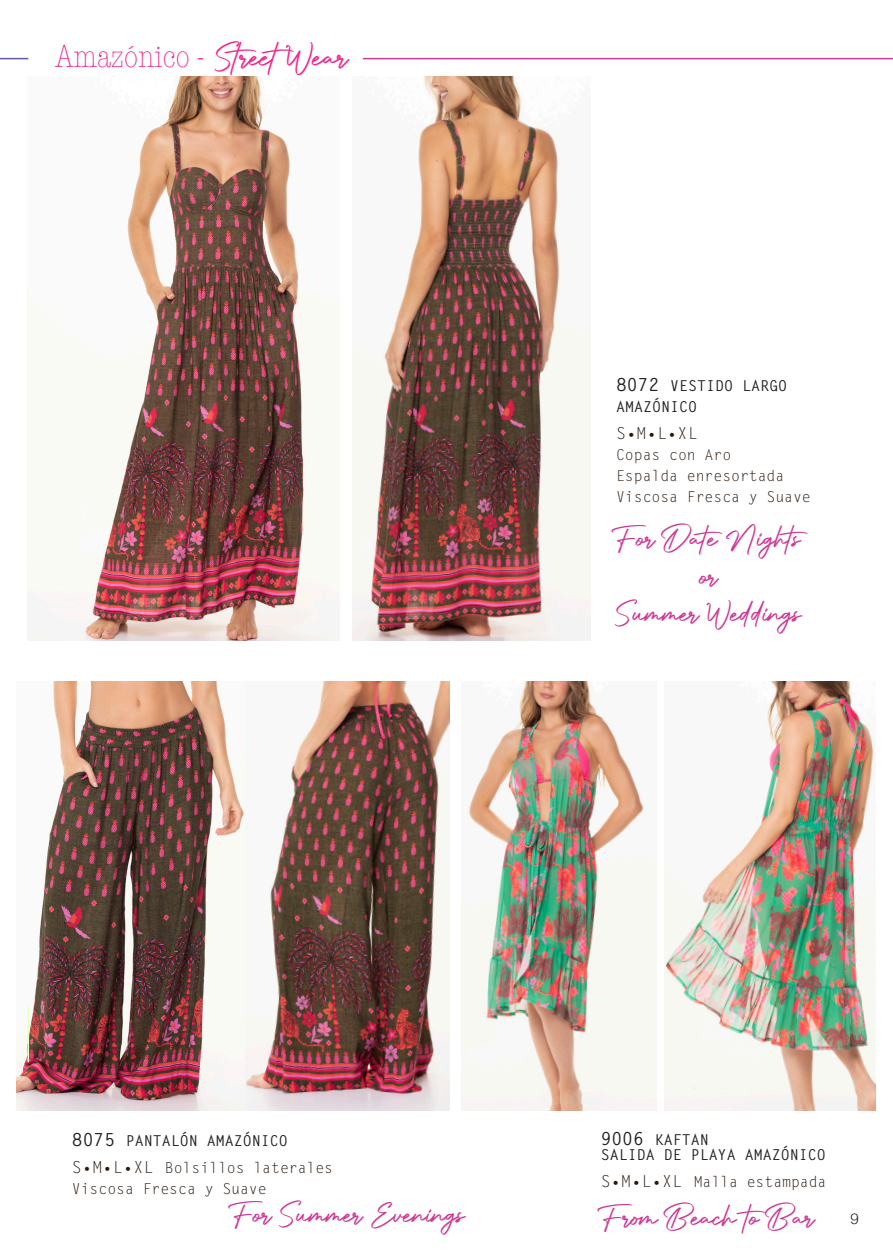
<style>
.page{position:relative;width:893px;height:1255px;background:#fff}
.page>*{position:absolute;margin:0;border:0;box-sizing:border-box;transform-origin:0 0}
.t1{font:42px "Authentic Signature";color:#ed2c8f}
.t2{font:37.5px "Authentic Signature";color:#cc3a96}
.t3{font:300 condensed 33px "American Typewriter";color:#ed2a8f}
.TEXTO_GRIS{font:16.5px "Letter Gothic Std";color:#27180d}
.TEXTO_GRIS-2{font:15px "Letter Gothic Std";letter-spacing:-.01em;color:#27180d}
.t4{font:700 15px "Letter Gothic Std";color:#231f20}
.t5{font:300 15px "Helvetica Neue";color:#231f20}
.s1{font-size:18px}
.s2{font-size:16.5px}
</style>
<div class="page">
<svg style="left:0;top:58px;width:28px;height:1px"></svg>
<img style="left:28px;top:77px;width:311px;height:564px">
<img style="left:353px;top:77px;width:237px;height:564px">
<img style="left:245px;top:681px;width:204px;height:429px">
<img style="left:17px;top:681px;width:228px;height:429px">
<hr style="left:363px;top:58px;width:530px;height:1px;background:#cc3a96">
<hr style="left:28px;top:1006px;width:1px;height:56px;background:#e7ffc5">
<img style="left:664px;top:681px;width:212px;height:429px">
<img style="left:462px;top:681px;width:194px;height:429px">
<p class="t3" style="left:55px;top:34px;width:150px">Amazónico -</p>
<p class="t1" style="left:216px;top:33px;width:133px">StreetWear</p>
<p class="t4" style="left:616px;top:377px;width:172px"><span class="s1">8072</span> VESTIDO LARGO</p>
<p class="t4" style="left:616px;top:398px;width:82px">AMAZÓNICO</p>
<p class="TEXTO_GRIS" style="left:616px;top:424px;width:83px">S•M•L•XL</p>
<p class="TEXTO_GRIS-2" style="left:616px;top:446px;width:117px">Copas con Aro</p>
<p class="TEXTO_GRIS-2" style="left:616px;top:467px;width:170px">Espalda enresortada</p>
<p class="TEXTO_GRIS-2" style="left:616px;top:488px;width:196px">Viscosa Fresca y Suave</p>
<p class="t2" style="left:617px;top:517px;width:200px">For Date Nights</p>
<p class="t2" style="left:700px;top:555px;width:19px">or</p>
<p class="t2" style="left:617px;top:592px;width:186px">Summer Weddings</p>
<p class="t4" style="left:72px;top:1131px;width:217px"><span class="s1">8075</span> PANTALÓN AMAZÓNICO</p>
<p class="TEXTO_GRIS-2" style="left:72px;top:1158px;width:263px"><span class="s2">S•M•L•XL</span> Bolsillos laterales</p>
<p class="TEXTO_GRIS-2" style="left:72px;top:1179px;width:196px">Viscosa Fresca y Suave</p>
<p class="t2" style="left:234px;top:1193px;width:232px">For Summer Evenings</p>
<p class="t4" style="left:601px;top:1130px;width:109px"><span class="s1">9006</span> KAFTAN</p>
<p class="t4" style="left:601px;top:1145px;width:226px">SALIDA DE PLAYA AMAZÓNICO</p>
<p class="TEXTO_GRIS-2" style="left:601px;top:1172px;width:227px"><span class="s2">S•M•L•XL</span> Malla estampada</p>
<p class="t2" style="left:603px;top:1196px;width:213px">From Beach to Bar</p>
<p class="t5" style="left:851px;top:1206px;width:10px">9</p>
</div>
